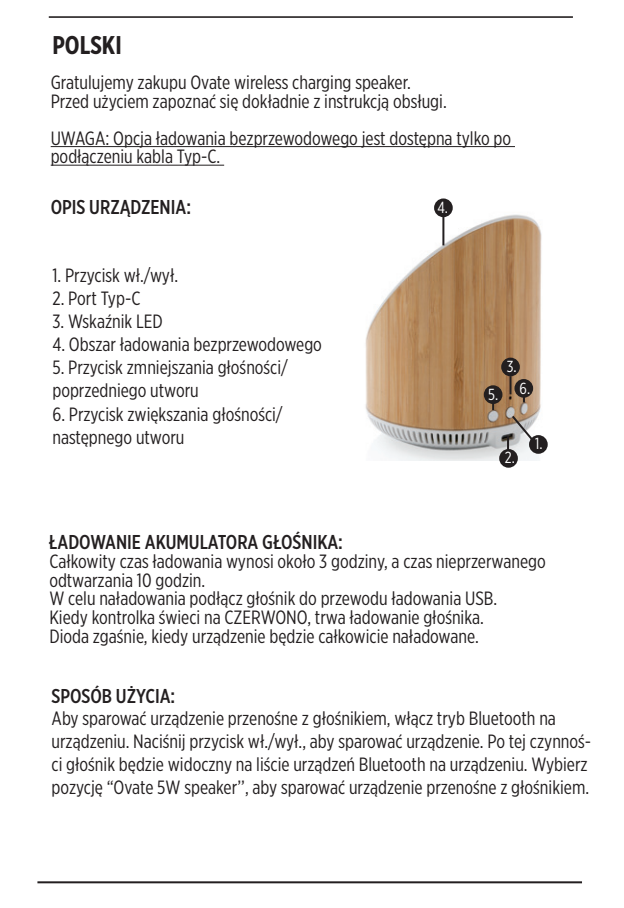
<style>
.page{position:relative;width:624px;height:908px;background:#fff}
.page>*{position:absolute;margin:0;border:0;box-sizing:border-box;transform-origin:0 0}
.Language{font:700 25.6px "Gotham X Narrow";color:#231f20}
.t1{font:500 20px "Gotham X Narrow";color:#231f20}
.t2{font:19.2px/23.2px "Gotham X Narrow";color:#231f20}
.t3{font:16px "Gotham X Narrow";color:#fff}
</style>
<div class="page">
<hr style="left:37px;top:880px;width:545px;height:2px;background:#231f20">
<hr style="left:49px;top:16px;width:524px;height:2px;background:#231f20">
<hr style="left:51px;top:146px;width:464px;height:1px;background:#231f20">
<hr style="left:51px;top:164px;width:173px;height:2px;background:#231f20">
<img style="left:365px;top:208px;width:183px;height:252px">
<div style="left:529px;top:435px;width:18px;height:18px;background:#231f20;border-radius:50%"></div>
<div style="left:501px;top:357px;width:19px;height:19px;background:#231f20;border-radius:50%"></div>
<div style="left:434px;top:198px;width:18px;height:19px;background:#231f20;border-radius:50%"></div>
<div style="left:499px;top:449px;width:19px;height:18px;background:#231f20;border-radius:50%"></div>
<div style="left:484px;top:385px;width:18px;height:19px;background:#231f20;border-radius:50%"></div>
<svg style="left:492px;top:404px;width:2px;height:6px"></svg>
<svg style="left:507px;top:413px;width:28px;height:36px"></svg>
<svg style="left:509px;top:376px;width:2px;height:18px"></svg>
<hr style="left:442px;top:215px;width:2px;height:30px;background:#231f20">
<div style="left:514px;top:379px;width:19px;height:18px;background:#231f20;border-radius:50%"></div>
<p class="Language" style="left:52px;top:29px;width:71px">POLSKI</p>
<p class="t2" style="left:51px;top:70px;width:362px">Gratulujemy zakupu Ovate wireless charging speaker.</p>
<p class="t2" style="left:51px;top:89px;width:397px">Przed użyciem zapoznać się dokładnie z instrukcją obsługi.</p>
<p class="t2" style="left:51px;top:128px;width:462px;line-height:18.4px">UWAGA: Opcja ładowania bezprzewodowego jest dostępna tylko po podłączeniu kabla Typ-C.</p>
<p class="t1" style="left:51px;top:195px;width:142px">OPIS URZĄDZENIA:</p>
<p class="t2" style="left:52px;top:263px;width:127px">1. Przycisk wł./wył.</p>
<p class="t2" style="left:52px;top:286px;width:90px">2. Port Typ-C</p>
<p class="t2" style="left:52px;top:309px;width:112px">3. Wskaźnik LED</p>
<p class="t2" style="left:52px;top:332px;width:271px">4. Obszar ładowania bezprzewodowego</p>
<p class="t2" style="left:52px;top:355px;width:237px">5. Przycisk zmniejszania głośności/</p>
<p class="t2" style="left:52px;top:378px;width:148px">poprzedniego utworu</p>
<p class="t2" style="left:52px;top:401px;width:232px">6. Przycisk zwiększania głośności/</p>
<p class="t2" style="left:52px;top:424px;width:134px">następnego utworu</p>
<p class="t3" style="left:437px;top:197px;width:12px">4.</p>
<p class="t3" style="left:506px;top:356px;width:11px">3.</p>
<p class="t3" style="left:488px;top:384px;width:12px">5.</p>
<p class="t3" style="left:519px;top:378px;width:12px">6.</p>
<p class="t3" style="left:505px;top:447px;width:12px">2.</p>
<p class="t3" style="left:535px;top:433px;width:9px">1.</p>
<p class="t1" style="left:49px;top:529px;width:295px">ŁADOWANIE AKUMULATORA GŁOŚNIKA:</p>
<p class="t2" style="left:49px;top:551px;width:498px;line-height:18.4px">Całkowity czas ładowania wynosi około 3 godziny, a czas nieprzerwanego odtwarzania 10 godzin.</p>
<p class="t2" style="left:49px;top:586px;width:449px">W celu naładowania podłącz głośnik do przewodu ładowania USB.</p>
<p class="t2" style="left:49px;top:605px;width:436px">Kiedy kontrolka świeci na CZERWONO, trwa ładowanie głośnika.</p>
<p class="t2" style="left:49px;top:623px;width:431px">Dioda zgaśnie, kiedy urządzenie będzie całkowicie naładowane.</p>
<p class="t1" style="left:52px;top:683px;width:125px">SPOSÓB UŻYCIA:</p>
<p class="t2" style="left:52px;top:705px;width:541px">Aby sparować urządzenie przenośne z głośnikiem, włącz tryb Bluetooth na urządzeniu. Naciśnij przycisk wł./wył., aby sparować urządzenie. Po tej czynnoś&shy;ci głośnik będzie widoczny na liście urządzeń Bluetooth na urządzeniu. Wybierz pozycję “Ovate 5W speaker’’, aby sparować urządzenie przenośne z głośnikiem.</p>
</div>
